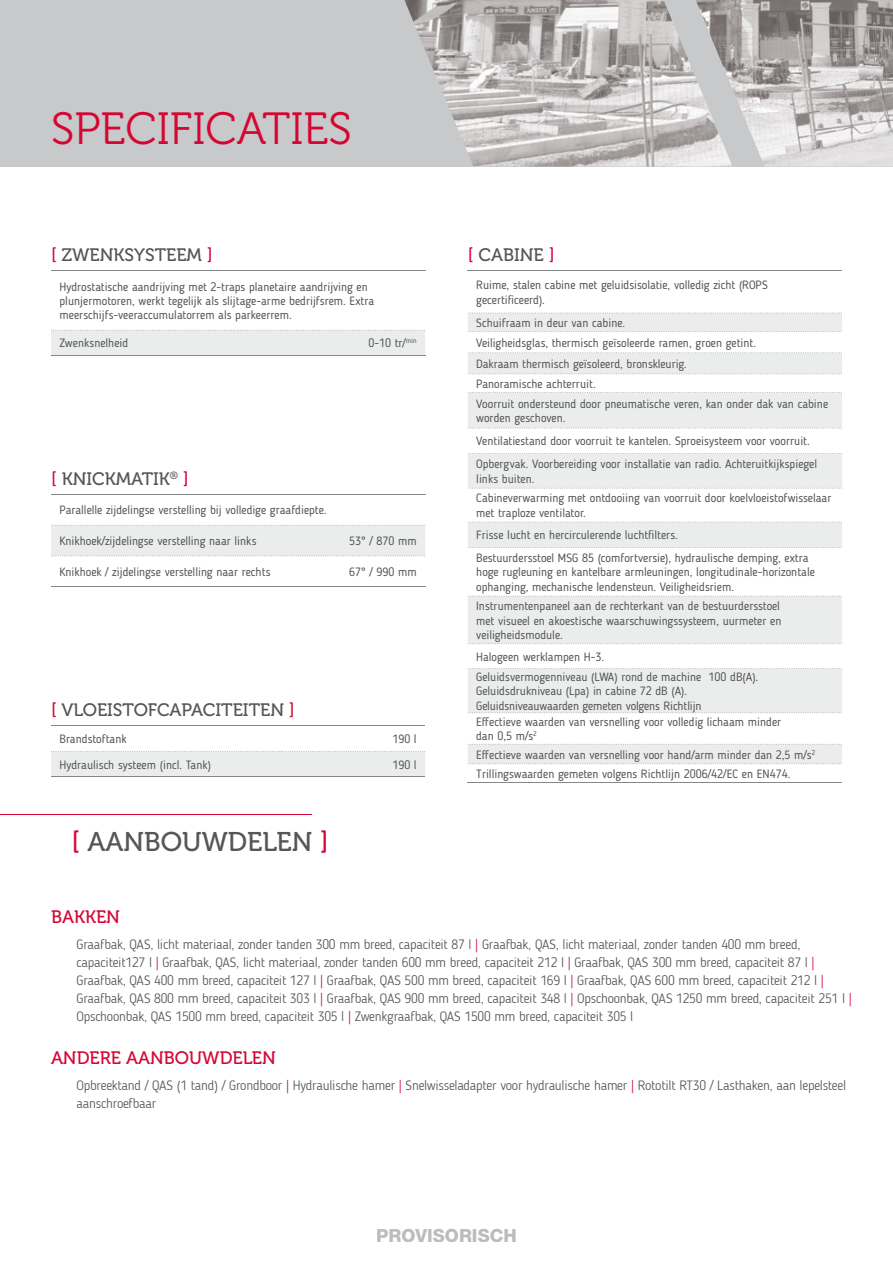
<style>
.page{position:relative;width:893px;height:1263px;background:#fff}
.page>*{position:absolute;margin:0;border:0;box-sizing:border-box;transform-origin:0 0}
.t1{font:45px "Museo 300";color:#d50634}
.t2{font:27px "Museo 500";color:#565655}
.t3{font:18px "Museo 500";color:#565655}
.t4{font:18px "Museo 500";color:#d50634}
.t5{font:800 18px "Helvetica Neue LT Com";color:#bbbcbd}
.t6{font:300 13.5px/18px "Blogger Sans";letter-spacing:-.015em;color:#535453}
.t7{font:12px/14.4px "Blogger Sans";color:#535453}
.s1{color:#d50634}
</style>
<div class="page">
<div style="left:0;top:0;width:893px;height:167px;background:#c7c9ca"></div>
<img style="left:732px;top:0;width:161px;height:167px">
<img style="left:404px;top:0;width:328px;height:167px">
<hr style="left:0;top:814px;width:312px;height:1px;background:#d50634">
<hr style="left:51px;top:725px;width:230px;height:1px;background:#868786">
<hr style="left:281px;top:725px;width:144px;height:1px;background:#868786">
<div style="left:51px;top:751px;width:374px;height:25px;background:#ebecec"></div>
<hr style="left:51px;top:776px;width:230px;height:1px;background:#868786">
<hr style="left:281px;top:776px;width:144px;height:1px;background:#868786">
<hr style="left:51px;top:270px;width:187px;height:1px;background:#868786">
<hr style="left:238px;top:270px;width:187px;height:1px;background:#868786">
<div style="left:51px;top:330px;width:374px;height:25px;background:#ebecec"></div>
<hr style="left:51px;top:355px;width:187px;height:1px;background:#868786">
<hr style="left:238px;top:355px;width:187px;height:1px;background:#868786">
<hr style="left:51px;top:494px;width:234px;height:1px;background:#868786">
<hr style="left:285px;top:494px;width:140px;height:1px;background:#868786">
<div style="left:51px;top:525px;width:374px;height:32px;background:#ebecec"></div>
<hr style="left:51px;top:586px;width:234px;height:1px;background:#868786">
<hr style="left:285px;top:586px;width:140px;height:1px;background:#868786">
<svg style="left:468px;top:314px;width:374px;height:449px;fill:#ebecec"></svg>
<hr style="left:468px;top:270px;width:374px;height:1px;background:#868786">
<svg style="left:468px;top:313px;width:374px;height:1px"></svg>
<svg style="left:468px;top:331px;width:374px;height:1px"></svg>
<svg style="left:468px;top:352px;width:374px;height:1px"></svg>
<svg style="left:468px;top:374px;width:374px;height:1px"></svg>
<svg style="left:468px;top:392px;width:374px;height:1px"></svg>
<svg style="left:468px;top:428px;width:374px;height:1px"></svg>
<svg style="left:468px;top:453px;width:374px;height:1px"></svg>
<svg style="left:468px;top:488px;width:374px;height:1px"></svg>
<svg style="left:468px;top:522px;width:374px;height:1px"></svg>
<svg style="left:468px;top:547px;width:374px;height:1px"></svg>
<svg style="left:468px;top:596px;width:374px;height:1px"></svg>
<svg style="left:468px;top:643px;width:374px;height:1px"></svg>
<svg style="left:468px;top:668px;width:374px;height:1px"></svg>
<hr style="left:468px;top:782px;width:374px;height:1px;background:#868786">
<svg style="left:468px;top:712px;width:374px;height:1px"></svg>
<svg style="left:468px;top:744px;width:374px;height:1px"></svg>
<svg style="left:468px;top:763px;width:374px;height:1px"></svg>
<h1 class="t1" style="left:51px;top:104px;width:302px">SPECIFICATIES</h1>
<h3 class="t3" style="left:51px;top:245px;width:163px"><span class="s1">[</span> ZWENKSYSTEEM <span class="s1">]</span></h3>
<p class="t7" style="left:60px;top:279px;width:316px">Hydrostatische aandrijving met 2-traps planetaire aandrijving en plunjermotoren, werkt tegelijk als slijtage-arme bedrijfsrem. Extra meerschijfs-veeraccumulatorrem als parkeerrem.</p>
<p class="t7" style="left:60px;top:336px;width:70px">Zwenksnelheid</p>
<p class="t7" style="left:368px;top:336px;width:50px">0-10 tr/<sup>min</sup></p>
<h3 class="t3" style="left:51px;top:469px;width:139px"><span class="s1">[</span> KNICKMATIK<sup>®</sup> <span class="s1">]</span></h3>
<p class="t7" style="left:60px;top:503px;width:269px">Parallelle zijdelingse verstelling bij volledige graafdiepte.</p>
<p class="t7" style="left:60px;top:534px;width:198px">Knikhoek/zijdelingse verstelling naar links</p>
<p class="t7" style="left:349px;top:534px;width:69px">53° / 870 mm</p>
<p class="t7" style="left:60px;top:564px;width:213px">Knikhoek / zijdelingse verstelling naar rechts</p>
<p class="t7" style="left:349px;top:564px;width:69px">67° / 990 mm</p>
<h3 class="t3" style="left:51px;top:700px;width:245px"><span class="s1">[</span> VLOEISTOFCAPACITEITEN <span class="s1">]</span></h3>
<p class="t7" style="left:60px;top:732px;width:69px">Brandstoftank</p>
<p class="t7" style="left:392px;top:732px;width:26px">190 l</p>
<p class="t7" style="left:60px;top:757px;width:153px">Hydraulisch systeem (incl. Tank)</p>
<p class="t7" style="left:392px;top:757px;width:26px">190 l</p>
<h2 class="t2" style="left:71px;top:827px;width:259px"><span class="s1">[</span> AANBOUWDELEN <span class="s1">]</span></h2>
<h3 class="t3" style="left:468px;top:245px;width:88px"><span class="s1">[</span> CABINE <span class="s1">]</span></h3>
<p class="t7" style="left:476px;top:278px;width:293px">Ruime, stalen cabine met geluidsisolatie, volledig zicht (ROPS gecertificeerd).</p>
<p class="t7" style="left:476px;top:313px;width:281px;line-height:20px">Schuifraam in deur van cabine.<br>Veiligheidsglas, thermisch geïsoleerde ramen, groen getint.</p>
<p class="t7" style="left:476px;top:354px;width:353px;line-height:19.8px">Dakraam thermisch geïsoleerd, bronskleurig.<br>Panoramische achterruit.<br>Voorruit ondersteund door pneumatische veren, kan onder dak van cabine</p>
<p class="t7" style="left:476px;top:406px;width:342px;line-height:23.1px">worden geschoven.<br>Ventilatiestand door voorruit te kantelen. Sproeisysteem voor voorruit.<br>Opbergvak. Voorbereiding voor installatie van radio. Achteruitkijkspiegel</p>
<p class="t7" style="left:476px;top:468px;width:357px;line-height:19.8px">links buiten.<br>Cabineverwarming met ontdooiing van voorruit door koelvloeistofwisselaar</p>
<p class="t7" style="left:476px;top:501px;width:334px;line-height:22.5px">met traploze ventilator.<br>Frisse lucht en hercirculerende luchtfilters.<br>Bestuurdersstoel MSG 85 (comfortversie), hydraulische demping, extra</p>
<p class="t7" style="left:476px;top:565px;width:340px">hoge rugleuning en kantelbare armleuningen, longitudinale-horizontale ophanging, mechanische lendensteun. Veiligheidsriem.</p>
<p class="t7" style="left:476px;top:599px;width:307px">Instrumentenpaneel aan de rechterkant van de bestuurdersstoel met visueel en akoestische waarschuwingssysteem, uurmeter en veiligheidsmodule.</p>
<p class="t7" style="left:476px;top:646px;width:284px;line-height:20.1px">Halogeen werklampen H-3.<br>Geluidsvermogenniveau (LWA) rond de machine 100 dB(A).</p>
<p class="t7" style="left:476px;top:684px;width:227px">Geluidsdrukniveau (Lpa) in cabine 72 dB (A).<br>Geluidsniveauwaarden gemeten volgens Richtlijn</p>
<p class="t7" style="left:476px;top:714px;width:306px">Effectieve waarden van versnelling voor volledig lichaam minder dan 0,5 m/s<sup>2</sup></p>
<p class="t7" style="left:476px;top:745px;width:340px;line-height:19.4px">Effectieve waarden van versnelling voor hand/arm minder dan 2,5 m/s<sup>2<br></sup>Trillingswaarden gemeten volgens Richtlijn 2006/42/EC en EN474.</p>
<h3 class="t4" style="left:51px;top:906px;width:71px">BAKKEN</h3>
<p class="t6" style="left:77px;top:935px;width:777px">Graafbak, QAS, licht materiaal, zonder tanden 300 mm breed, capaciteit 87 l <span class="s1">|</span> Graafbak, QAS, licht materiaal, zonder tanden 400 mm breed, capaciteit127 l <span class="s1">|</span> Graafbak, QAS, licht materiaal, zonder tanden 600 mm breed, capaciteit 212 l <span class="s1">|</span> Graafbak, QAS 300 mm breed, capaciteit 87 l <span class="s1">| </span>Graafbak, QAS 400 mm breed, capaciteit 127 l <span class="s1">|</span> Graafbak, QAS 500 mm breed, capaciteit 169 l <span class="s1">|</span> Graafbak, QAS 600 mm breed, capaciteit 212 l <span class="s1">| </span>Graafbak, QAS 800 mm breed, capaciteit 303 l <span class="s1">|</span> Graafbak, QAS 900 mm breed, capaciteit 348 l <span class="s1">|</span> Opschoonbak, QAS 1250 mm breed, capaciteit 251 l <span class="s1">| </span>Opschoonbak, QAS 1500 mm breed, capaciteit 305 l <span class="s1">|</span> Zwenkgraafbak, QAS 1500 mm breed, capaciteit 305 l</p>
<h3 class="t4" style="left:51px;top:1048px;width:226px">ANDERE AANBOUWDELEN</h3>
<p class="t6" style="left:77px;top:1077px;width:771px">Opbreektand / QAS (1 tand) / Grondboor <span class="s1">|</span> Hydraulische hamer <span class="s1">|</span> Snelwisseladapter voor hydraulische hamer <span class="s1">|</span> Rototilt RT30 / Lasthaken, aan lepelsteel aanschroefbaar</p>
<h3 class="t5" style="left:376px;top:1224px;width:142px">PROVISORISCH</h3>
</div>
